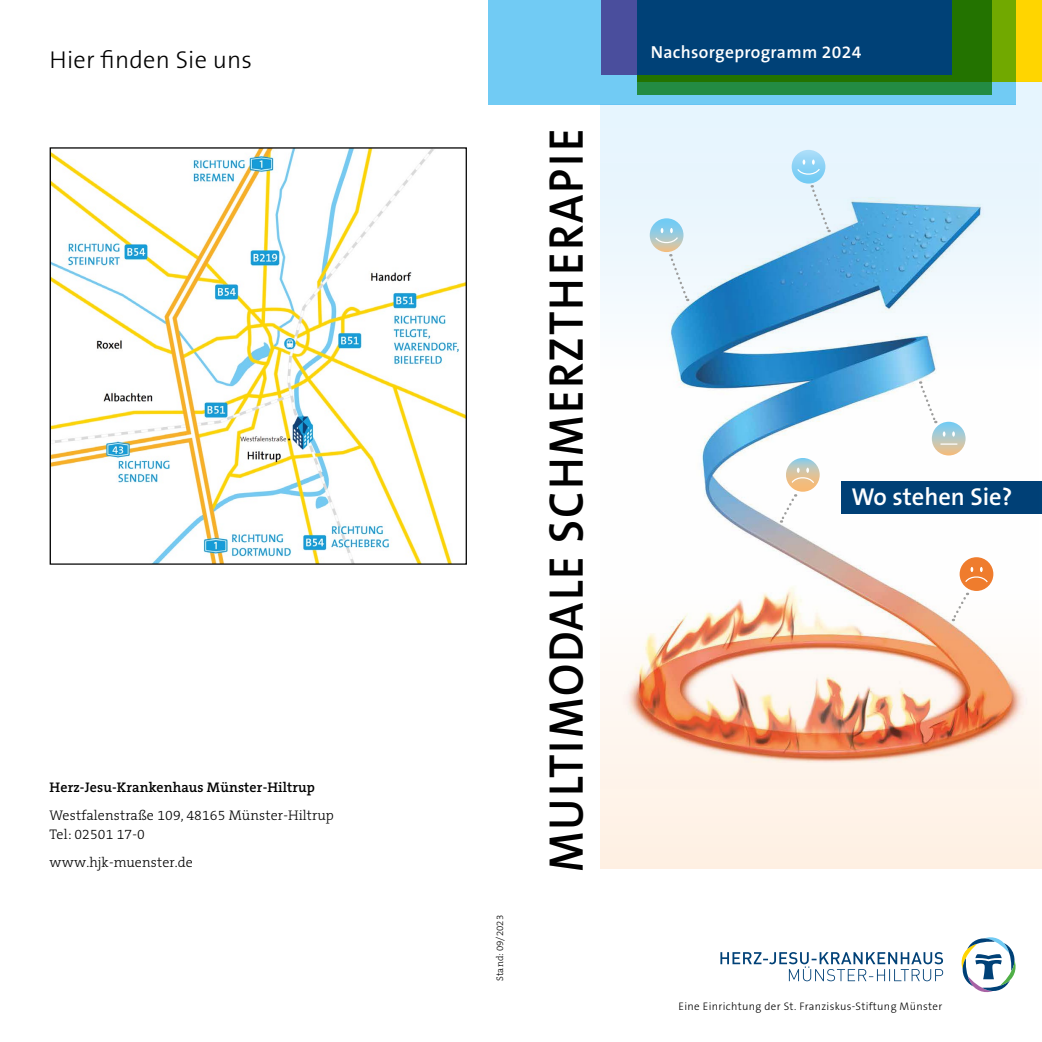
<style>
.page{position:relative;width:1042px;height:1042px;background:#fff}
.page>*{position:absolute;margin:0;border:0;box-sizing:border-box;transform-origin:0 0}
.t1{font:600 49px "The Sans B W6";letter-spacing:.045em;color:#000;scale:.93 1}
.t2{font:300 24.5px "The Sans B W3";letter-spacing:.01em;color:#000}
.t3{font:600 24.5px "The Sans B W6";color:#fff}
.t4{font:600 17.5px "The Sans B W6";letter-spacing:.02em;color:#fff}
.t5{font:300 14px/19.2px "The Serif B W3";letter-spacing:.01em;color:#000}
.t6{font:600 14px "The Serif B W6";letter-spacing:.01em;color:#000}
.t7{font:300 11.03px "The Sans B W3";letter-spacing:.03em;color:#000}
.t8{font:300 9.62px "The Serif B W3";letter-spacing:.01em;color:#000}
</style>
<div class="page">
<div style="left:600px;top:82px;width:442px;height:786px;background:linear-gradient(to bottom,#eafaff,#fff9ee)"></div>
<img style="left:600px;top:163px;width:438px;height:626px">
<svg style="left:961px;top:937px;width:54px;height:55px"></svg>
<svg style="left:720px;top:952px;width:223px;height:29px"></svg>
<div style="left:489px;top:0;width:527px;height:104px;background:#71cbf4"></div>
<svg style="left:991px;top:0;width:51px;height:82px;background:#b7be00"></svg>
<svg style="left:637px;top:0;width:354px;height:94px;background:#217b20"></svg>
<div style="left:601px;top:0;width:301px;height:74px;background:#4a4e9d"></div>
<div style="left:637px;top:0;width:315px;height:74px;background:#004177"></div>
<img style="left:52px;top:149px;width:413px;height:414px">
<div style="left:841px;top:482px;width:201px;height:32px;background:#004177"></div>
<svg style="left:791px;top:150px;width:34px;height:34px"></svg>
<svg style="left:796px;top:159px;width:25px;height:17px"></svg>
<svg style="left:650px;top:218px;width:33px;height:34px"></svg>
<svg style="left:654px;top:228px;width:25px;height:16px"></svg>
<svg style="left:786px;top:458px;width:33px;height:34px"></svg>
<svg style="left:790px;top:468px;width:25px;height:16px"></svg>
<div style="left:959px;top:557px;width:34px;height:34px;background:#ef7c2d;border-radius:50%"></div>
<svg style="left:965px;top:567px;width:23px;height:16px"></svg>
<svg style="left:932px;top:422px;width:33px;height:33px"></svg>
<svg style="left:943px;top:431px;width:2px;height:6px"></svg>
<svg style="left:952px;top:431px;width:3px;height:6px"></svg>
<svg style="left:940px;top:443px;width:17px;height:2px"></svg>
<svg style="left:810px;top:185px;width:21px;height:47px"></svg>
<svg style="left:918px;top:381px;width:19px;height:42px"></svg>
<svg style="left:669px;top:254px;width:20px;height:47px"></svg>
<svg style="left:779px;top:494px;width:17px;height:29px"></svg>
<svg style="left:951px;top:593px;width:17px;height:28px"></svg>
<h2 class="t2" style="left:50px;top:44px;width:204px">Hier finden Sie uns</h2>
<p class="t6" style="left:50px;top:778px;width:267px">Herz-Jesu-Krankenhaus Münster-Hiltrup</p>
<p class="t5" style="left:50px;top:805px;width:286px">Westfalenstraße 109, 48165 Münster-Hiltrup<br>Tel: 02501 17-0</p>
<p class="t5" style="left:50px;top:853px;width:145px">www.hjk-muenster.de</p>
<p class="t8" style="left:494px;top:981px;width:68px;rotate:-90deg">Stand: 09/2023</p>
<h1 class="t1" style="left:535px;top:872px;width:801px;rotate:-90deg">MULTIMODALE SCHMERZTHERAPIE</h1>
<p class="t4" style="left:651px;top:41px;width:212px">Nachsorgeprogramm 2024</p>
<h2 class="t3" style="left:851px;top:481px;width:163px">Wo stehen Sie?</h2>
<p class="t7" style="left:678px;top:999px;width:265px">Eine Einrichtung der St. Franziskus-Stiftung Münster</p>
</div>
